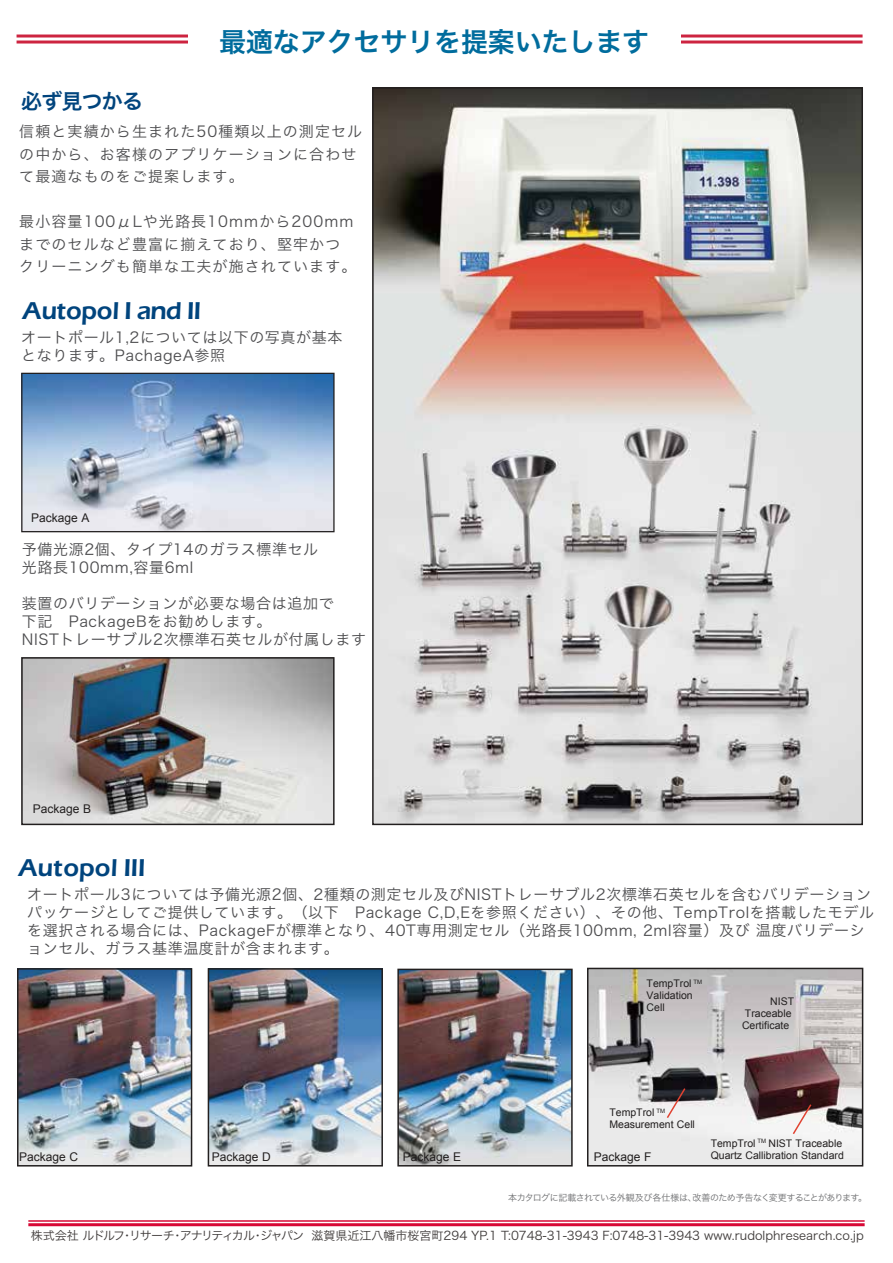
<style>
.page{position:relative;width:893px;height:1263px;background:#fff}
.page>*{position:absolute;margin:0;border:0;box-sizing:border-box;transform-origin:0 0}
.t1{font:27px "Hira Kaku Pro N W6";letter-spacing:-.005em;color:#006c9d}
.t2{font:22.5px "Eras Demi";letter-spacing:-.02em;color:#00447d}
.t3{font:22.5px "Eras Demi";color:#00447d}
.t4{font:21px "Hira Kaku Pro N W6";letter-spacing:-.04em;color:#00447d}
.t5{font:15px/18px "Hira Kaku Pro N W3";letter-spacing:.04em;color:#4c4c4e}
.t6{font:15px/22.5px "Hira Kaku Pro N W3";letter-spacing:.075em;color:#4c4c4e}
.t7{font:12px "Hira Kaku Pro W3";color:#3e3a39}
.t8{font:12px "Arial";color:#221f1f}
.t9{font:10.5px/12px "Arial";color:#221f1f}
.t10{font:9px "Hira Kaku Pro W3";letter-spacing:-.055em;color:#6d6e70}
</style>
<div class="page">
<img style="left:23px;top:375px;width:310px;height:155px">
<div style="left:21px;top:373px;width:314px;height:159px;border:1px solid #221f1f"></div>
<hr style="left:17px;top:35px;width:845px;height:3px;background:#cd2440">
<hr style="left:17px;top:41px;width:845px;height:3px;background:#cd2440">
<div style="left:189px;top:24px;width:492px;height:41px;background:#fff"></div>
<img style="left:24px;top:660px;width:308px;height:162px">
<div style="left:21px;top:657px;width:314px;height:168px;border:2px solid #221f1f"></div>
<img style="left:20px;top:971px;width:169px;height:192px">
<div style="left:17px;top:968px;width:175px;height:198px;border:2px solid #221f1f"></div>
<img style="left:211px;top:971px;width:169px;height:192px">
<div style="left:208px;top:968px;width:175px;height:198px;border:2px solid #221f1f"></div>
<img style="left:400px;top:972px;width:170px;height:191px">
<div style="left:397px;top:969px;width:176px;height:197px;border:2px solid #221f1f"></div>
<img style="left:590px;top:971px;width:270px;height:192px">
<div style="left:587px;top:968px;width:276px;height:198px;border:2px solid #221f1f"></div>
<svg style="left:791px;top:1103px;width:22px;height:33px"></svg>
<svg style="left:665px;top:1086px;width:22px;height:34px"></svg>
<img style="left:375px;top:90px;width:485px;height:732px">
<div style="left:372px;top:87px;width:491px;height:738px;border:2px solid #221f1f"></div>
<hr style="left:28px;top:1220px;width:837px;height:2px;background:#d70835">
<hr style="left:28px;top:1223px;width:837px;height:3px;background:#d70835">
<h1 class="t1" style="left:219px;top:18px;width:431px">最適なアクセサリを提案いたします</h1>
<h3 class="t4" style="left:21px;top:82px;width:123px">必ず見つかる</h3>
<p class="t6" style="left:19px;top:119px;width:345px">信頼と実績から生まれた50種類以上の測定セルの中から、お客様のアプリケーションに合わせて最適なものをご提案します。</p>
<p class="t6" style="left:19px;top:209px;width:339px">最小容量100μLや光路長10mmから200mmまでのセルなど豊富に揃えており、堅牢かつクリーニングも簡単な工夫が施されています。</p>
<h2 class="t2" style="left:21px;top:296px;width:181px">Autopol I and II</h2>
<p class="t5" style="left:21px;top:327px;width:323px">オートポール1,2については以下の写真が基本となります。PachageA参照</p>
<p class="t8" style="left:31px;top:511px;width:60px">Package A</p>
<p class="t5" style="left:22px;top:539px;width:298px">予備光源2個、タイプ14のガラス標準セル光路長100mm,容量6ml</p>
<p class="t5" style="left:22px;top:593px;width:346px">装置のバリデーションが必要な場合は追加で<br>下記　PackageBをお勧めします。<br>NISTトレーサブル2次標準石英セルが付属します</p>
<p class="t8" style="left:33px;top:802px;width:60px">Package B</p>
<h2 class="t3" style="left:17px;top:852px;width:130px">Autopol III</h2>
<p class="t5" style="left:27px;top:884px;width:848px">オートポール3については予備光源2個、2種類の測定セル及びNISTトレーサブル2次標準石英セルを含むバリデーションパッケージとしてご提供しています。（以下　Package C,D,Eを参照ください）、その他、TempTrolを搭載したモデルを選択される場合には、PackageFが標準となり、40T専用測定セル（光路長100mm, 2ml容量）及び 温度バリデーションセル、ガラス基準温度計が含まれます。</p>
<p class="t8" style="left:19px;top:1150px;width:61px">Package C</p>
<p class="t8" style="left:212px;top:1150px;width:61px">Package D</p>
<p class="t8" style="left:403px;top:1150px;width:60px">Package E</p>
<p class="t9" style="left:647px;top:978px;width:57px">TempTrol <sup>TM<br></sup>Validation<br>Cell</p>
<p class="t9" style="left:742px;top:995px;width:54px;text-indent:28px">NIST<br>Traceable<br>Certificate</p>
<p class="t9" style="left:609px;top:1107px;width:87px">TempTrol <sup>TM<br></sup>Measurement Cell</p>
<p class="t9" style="left:711px;top:1137px;width:133px">TempTrol <sup>TM</sup> NIST Traceable</p>
<p class="t8" style="left:594px;top:1150px;width:59px">Package F</p>
<p class="t9" style="left:711px;top:1149px;width:135px">Quartz Callibration Standard</p>
<p class="t10" style="left:508px;top:1189px;width:360px">本カタログに記載されている外観及び各仕様は、改善のため予告なく変更することがあります。</p>
<p class="t7" style="left:31px;top:1225px;width:834px">株式会社 ルドルフ・リサーチ・アナリティカル・ジャパン 滋賀県近江八幡市桜宮町294 YP.1 T:0748-31-3943 F:0748-31-3943 www.rudolphresearch.co.jp</p>
</div>
